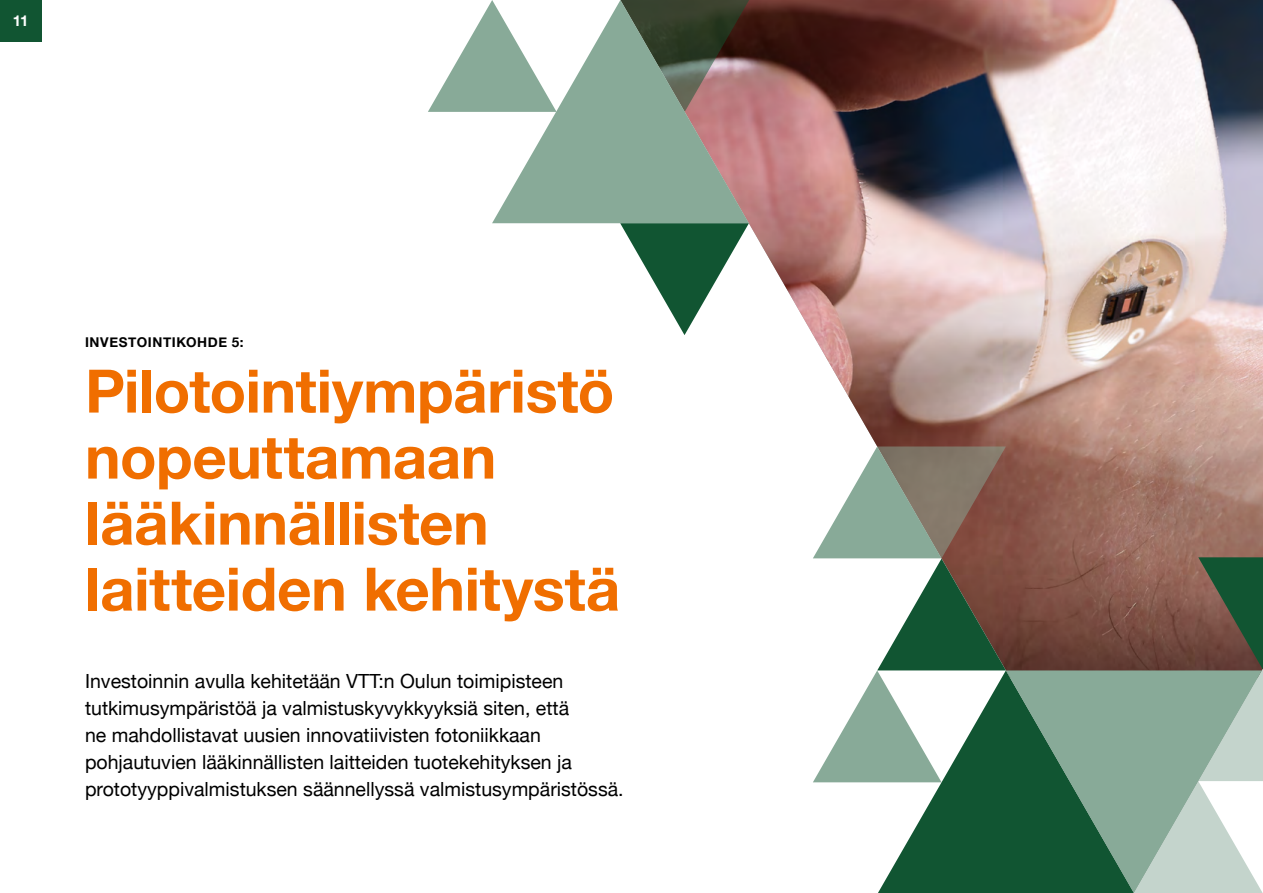
<style>
.page{position:relative;width:1263px;height:893px;background:#fff}
.page>*{position:absolute;margin:0;border:0;box-sizing:border-box;transform-origin:0 0}
.t1{font:700 60px/66px "Helvetica Neue";letter-spacing:-.005em;color:#f06e00}
.t2{font:19.5px/27px "Helvetica Neue";color:#000}
.t3{font:700 15px "Helvetica Neue";color:#fff}
.t4{font:700 13.5px "Helvetica Neue";letter-spacing:.045em;color:#000}
</style>
<div class="page">
<div style="left:0;top:0;width:41px;height:41px;background:#115532"></div>
<img style="left:749px;top:0;width:514px;height:670px">
<svg style="left:428px;top:0;width:64px;height:112px"></svg>
<svg style="left:492px;top:0;width:257px;height:223px;fill:#88aa98"></svg>
<svg style="left:813px;top:446px;width:193px;height:336px"></svg>
<svg style="left:878px;top:670px;width:128px;height:223px"></svg>
<svg style="left:1006px;top:670px;width:128px;height:223px;background:#4c7f65"></svg>
<svg style="left:1134px;top:557px;width:129px;height:336px;background:#949e90"></svg>
<svg style="left:620px;top:223px;width:129px;height:112px"></svg>
<p class="t3" style="left:13px;top:9px;width:17px">11</p>
<p class="t4" style="left:85px;top:331px;width:160px">INVESTOINTIKOHDE 5:</p>
<h1 class="t1" style="left:85px;top:360px;width:537px">Pilotointiympäristö nopeuttamaan lääkinnällisten laitteiden kehitystä</h1>
<p class="t2" style="left:85px;top:669px;width:540px">Investoinnin avulla kehitetään VTT:n Oulun toimipisteen tutkimusympäristöä ja valmistuskyvykkyyksiä siten, että<br>ne mahdollistavat uusien innovatiivisten fotoniikkaan pohjautuvien lääkinnällisten laitteiden tuotekehityksen ja prototyyppivalmistuksen säännellyssä valmistusympäristössä.</p>
</div>
